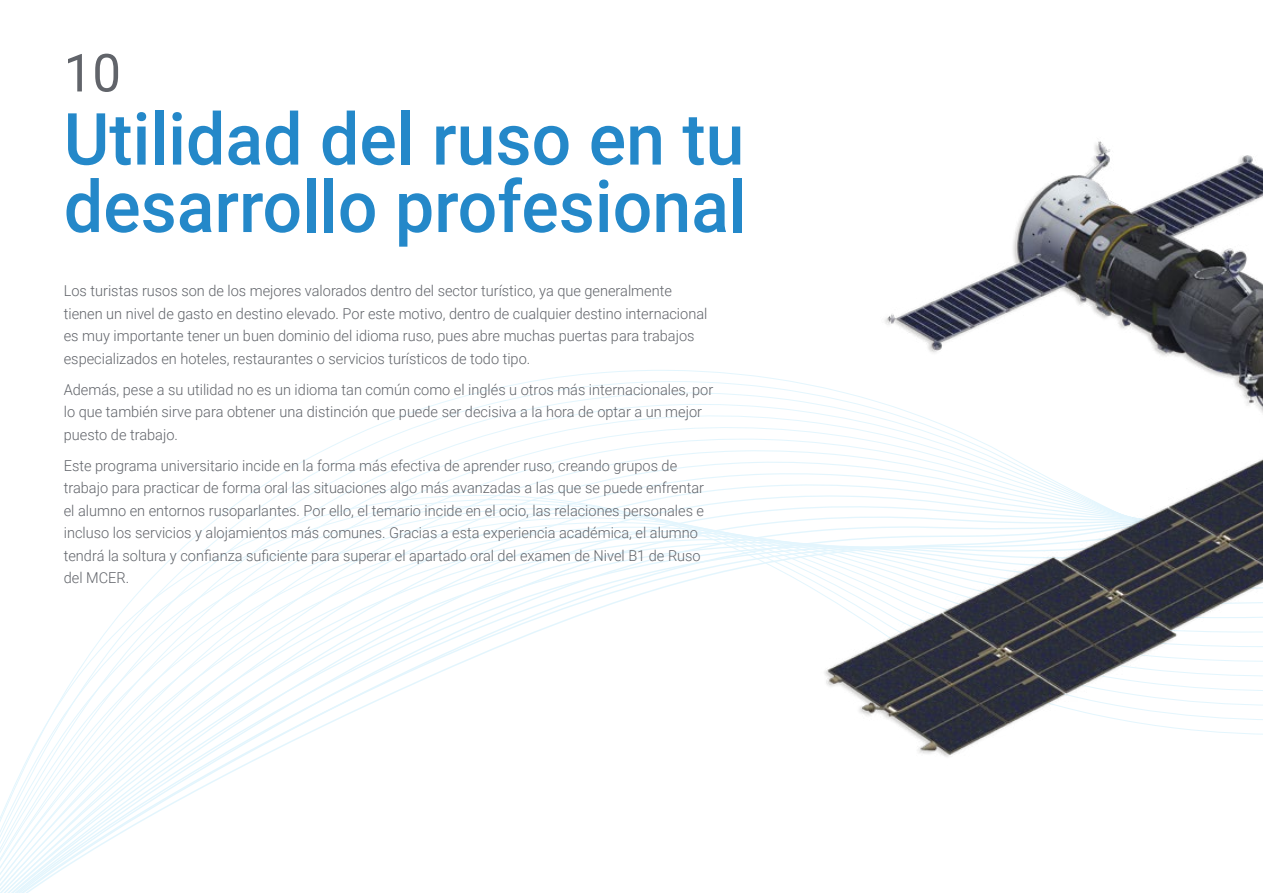
<style>
.page{position:relative;width:1263px;height:893px;background:#fff}
.page>*{position:absolute;margin:0;border:0;box-sizing:border-box;transform-origin:0 0}
.t1{font:500 72px/67.5px "Roboto";color:#2488c9}
.t2{font:52.5px "Roboto";color:#61646a}
.t3{font:300 15px/22.5px "Roboto";color:#61646a}
</style>
<div class="page">
<svg style="left:0;top:370px;width:809px;height:523px"></svg>
<img style="left:809px;top:141px;width:454px;height:616px">
<h2 class="t2" style="left:64px;top:36px;width:59px">10</h2>
<h1 class="t1" style="left:64px;top:103px;width:684px">Utilidad del ruso en tu desarrollo profesional</h1>
<p class="t3" style="left:64px;top:279px;width:645px">Los turistas rusos son de los mejores valorados dentro del sector turístico, ya que generalmente tienen un nivel de gasto en destino elevado. Por este motivo, dentro de cualquier destino internacional es muy importante tener un buen dominio del idioma ruso, pues abre muchas puertas para trabajos especializados en hoteles, restaurantes o servicios turísticos de todo tipo.</p>
<p class="t3" style="left:64px;top:378px;width:651px">Además, pese a su utilidad no es un idioma tan común como el inglés u otros más internacionales, por lo que también sirve para obtener una distinción que puede ser decisiva a la hora de optar a un mejor puesto de trabajo.</p>
<p class="t3" style="left:64px;top:454px;width:642px">Este programa universitario incide en la forma más efectiva de aprender ruso, creando grupos de trabajo para practicar de forma oral las situaciones algo más avanzadas a las que se puede enfrentar el alumno en entornos rusoparlantes. Por ello, el temario incide en el ocio, las relaciones personales e incluso los servicios y alojamientos más comunes. Gracias a esta experiencia académica, el alumno tendrá la soltura y confianza suficiente para superar el apartado oral del examen de Nivel B1 de Ruso del MCER.</p>
</div>
